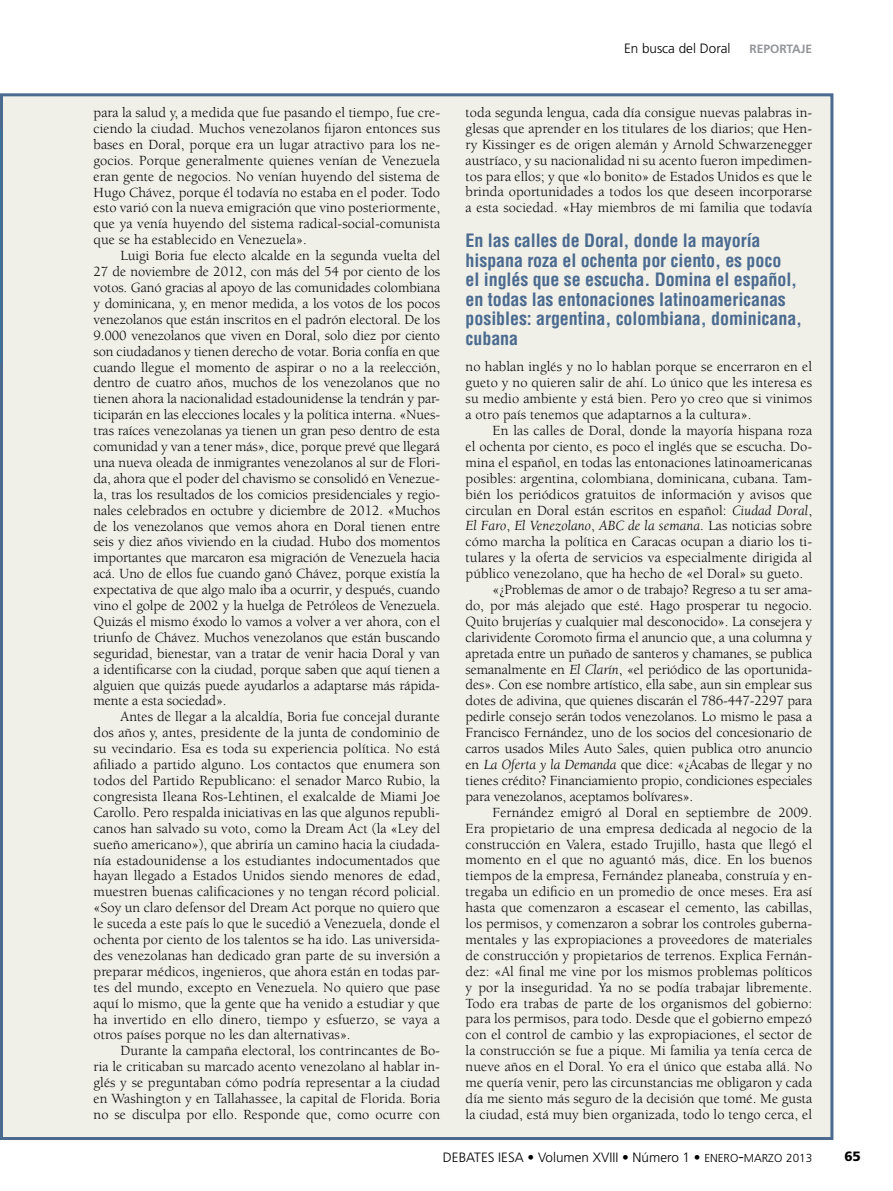
<style>
.page{position:relative;width:893px;height:1191px;background:#fff}
.page>*{position:absolute;margin:0;border:0;box-sizing:border-box;transform-origin:0 0}
.t1{font:700 condensed 18px/19.5px "Helvetica";letter-spacing:-.005em;color:#4b6a8f}
.t2{font:14.4px/15.9px "Berkeley";letter-spacing:.005em;color:#000;text-align:justify}
.t3{font:italic 14.4px "Berkeley";letter-spacing:.005em;color:#000}
.t4{font:300 13.5px "Frutiger";color:#000}
.t5{font:900 13.5px "Frutiger";color:#000}
.t6{font:700 12px "Frutiger";color:#939598}
.s1{font-style:italic}
.s2{font-style:normal}
.s3{font-size:11.55px}
.s4{font-size:16.5px}
.s5{font-size:11.7px}
</style>
<div class="page">
<div style="left:0;top:93px;width:833px;height:1047px;background:#f0f0e9;border:3px solid #4b6a8f"></div>
<svg style="left:0;top:129px;width:1px;height:233px"></svg>
<p class="t2" style="left:94px;top:105px;width:348px">para la salud y, a medida que fue pasando el tiempo, fue cre&shy;ciendo la ciudad. Muchos venezolanos fijaron entonces sus bases en Doral, porque era un lugar atractivo para los ne&shy;gocios. Porque generalmente quienes venían de Venezuela eran gente de negocios. No venían huyendo del sistema de Hugo Chávez, porque él todavía no estaba en el poder. Todo esto varió con la nueva emigración que vino posteriormente, que ya venía huyendo del sistema radical-social-comunista que se ha establecido en Venezuela».</p>
<p class="t2" style="left:94px;top:248px;width:348px;text-indent:27px">Luigi Boria fue electo alcalde en la segunda vuelta del 27 de noviembre de 2012, con más del 54 por ciento de los votos. Ganó gracias al apoyo de las comunidades colombiana y dominicana, y, en menor medida, a los votos de los pocos venezolanos que están inscritos en el padrón electoral. De los 9.000 venezolanos que viven en Doral, solo diez por ciento son ciudadanos y tienen derecho de votar. Boria confía en que cuando llegue el momento de aspirar o no a la reelección, dentro de cuatro años, muchos de los venezolanos que no tienen ahora la nacionalidad estadounidense la tendrán y par&shy;ticiparán en las elecciones locales y la política interna. «Nues&shy;tras raíces venezolanas ya tienen un gran peso dentro de esta comunidad y van a tener más», dice, porque prevé que llegará una nueva oleada de inmigrantes venezolanos al sur de Flori&shy;da, ahora que el poder del chavismo se consolidó en Venezue&shy;la, tras los resultados de los comicios presidenciales y regio&shy;nales celebrados en octubre y diciembre de 2012. «Muchos de los venezolanos que vemos ahora en Doral tienen entre seis y diez años viviendo en la ciudad. Hubo dos momentos importantes que marcaron esa migración de Venezuela hacia acá. Uno de ellos fue cuando ganó Chávez, porque existía la expectativa de que algo malo iba a ocurrir, y después, cuando vino el golpe de 2002 y la huelga de Petróleos de Venezuela.<br>Quizás el mismo éxodo lo vamos a volver a ver ahora, con el triunfo de Chávez. Muchos venezolanos que están buscando seguridad, bienestar, van a tratar de venir hacia Doral y van a identificarse con la ciudad, porque saben que aquí tienen a alguien que quizás puede ayudarlos a adaptarse más rápida&shy;mente a esta sociedad».</p>
<p class="t2" style="left:94px;top:709px;width:348px;text-indent:27px">Antes de llegar a la alcaldía, Boria fue concejal durante dos años y, antes, presidente de la junta de condominio de su vecindario. Esa es toda su experiencia política. No está afiliado a partido alguno. Los contactos que enumera son todos del Partido Republicano: el senador Marco Rubio, la congresista Ileana Ros-Lehtinen, el exalcalde de Miami Joe Carollo. Pero respalda iniciativas en las que algunos republi&shy;canos han salvado su voto, como la Dream Act (la «Ley del sueño americano»), que abriría un camino hacia la ciudada&shy;nía estadounidense a los estudiantes indocumentados que hayan llegado a Estados Unidos siendo menores de edad, muestren buenas calificaciones y no tengan récord policial. «Soy un claro defensor del Dream Act porque no quiero que le suceda a este país lo que le sucedió a Venezuela, donde el ochenta por ciento de los talentos se ha ido. Las universida&shy;des venezolanas han dedicado gran parte de su inversión a preparar médicos, ingenieros, que ahora están en todas par&shy;tes del mundo, excepto en Venezuela. No quiero que pase aquí lo mismo, que la gente que ha venido a estudiar y que ha invertido en ello dinero, tiempo y esfuerzo, se vaya a otros países porque no les dan alternativas».</p>
<p class="t2" style="left:94px;top:1043px;width:348px;text-indent:27px">Durante la campaña electoral, los contrincantes de Bo&shy;ria le criticaban su marcado acento venezolano al hablar in&shy;glés y se preguntaban cómo podría representar a la ciudad en Washington y en Tallahassee, la capital de Florida. Boria no se disculpa por ello. Responde que, como ocurre con</p>
<p class="t4" style="left:624px;top:41px;width:108px">En busca del Doral</p>
<p class="t6" style="left:749px;top:42px;width:64px">REPORTAJE</p>
<p class="t2" style="left:466px;top:105px;width:348px">toda segunda lengua, cada día consigue nuevas palabras in&shy;glesas que aprender en los titulares de los diarios; que Hen&shy;ry Kissinger es de origen alemán y Arnold Schwarzenegger austríaco, y su nacionalidad ni su acento fueron impedimen&shy;tos para ellos; y que «lo bonito» de Estados Unidos es que le brinda oportunidades a todos los que deseen incorporarse a esta sociedad. «Hay miembros de mi familia que todavía</p>
<p class="t1" style="left:466px;top:231px;width:338px">En las calles de Doral, donde la mayoría hispana roza el ochenta por ciento, es poco<br>el inglés que se escucha. Domina el español, en todas las entonaciones latinoamericanas posibles: argentina, colombiana, dominicana, cubana</p>
<p class="t2" style="left:466px;top:359px;width:348px">no hablan inglés y no lo hablan porque se encerraron en el gueto y no quieren salir de ahí. Lo único que les interesa es su medio ambiente y está bien. Pero yo creo que si vinimos a otro país tenemos que adaptarnos a la cultura».</p>
<p class="t2" style="left:493px;top:423px;width:321px">En las calles de Doral, donde la mayoría hispana roza</p>
<p class="t2" style="left:466px;top:439px;width:348px">el ochenta por ciento, es poco el inglés que se escucha. Do-</p>
<p class="t2" style="left:466px;top:454px;width:348px">mina el español, en todas las entonaciones latinoamericanas</p>
<p class="t2" style="left:466px;top:470px;width:348px">posibles: argentina, colombiana, dominicana, cubana. Tam-</p>
<p class="t2" style="left:466px;top:486px;width:348px">bién los periódicos gratuitos de información y avisos que</p>
<p class="t2" style="left:466px;top:502px;width:348px">circulan en Doral están escritos en español: <span class="s1">Ciudad Doral</span>,</p>
<p class="t3" style="left:466px;top:518px;width:348px">El Faro<span class="s2">,</span> El Venezolano<span class="s2">,</span> ABC de la semana<span class="s2">. Las noticias sobre</span></p>
<p class="t2" style="left:466px;top:534px;width:348px">cómo marcha la política en Caracas ocupan a diario los ti-</p>
<p class="t2" style="left:466px;top:550px;width:348px">tulares y la oferta de servicios va especialmente dirigida al</p>
<p class="t2" style="left:466px;top:566px;width:339px">público venezolano, que ha hecho de «el Doral» su gueto.</p>
<p class="t2" style="left:493px;top:582px;width:321px">«¿Problemas de amor o de trabajo? Regreso a tu ser ama-</p>
<p class="t2" style="left:466px;top:598px;width:348px">do, por más alejado que esté. Hago prosperar tu negocio.</p>
<p class="t2" style="left:466px;top:613px;width:348px">Quito brujerías y cualquier mal desconocido». La consejera y</p>
<p class="t2" style="left:466px;top:629px;width:348px">clarividente Coromoto firma el anuncio que, a una columna y</p>
<p class="t2" style="left:466px;top:645px;width:348px">apretada entre un puñado de santeros y chamanes, se publica</p>
<p class="t2" style="left:466px;top:661px;width:348px">semanalmente en <span class="s1">El Clarín</span>, «el periódico de las oportunida-</p>
<p class="t2" style="left:466px;top:677px;width:348px">des». Con ese nombre artístico, ella sabe, aun sin emplear sus</p>
<p class="t2" style="left:466px;top:693px;width:348px">dotes de adivina, que quienes discarán el 786-447-2297 para</p>
<p class="t2" style="left:466px;top:709px;width:348px">pedirle consejo serán todos venezolanos. Lo mismo le pasa a</p>
<p class="t2" style="left:466px;top:725px;width:348px">Francisco Fernández, uno de los socios del concesionario de</p>
<p class="t2" style="left:466px;top:741px;width:348px">carros usados Miles Auto Sales, quien publica otro anuncio</p>
<p class="t2" style="left:466px;top:757px;width:348px">en <span class="s1">La Oferta y la Demanda</span> que dice: «¿Acabas de llegar y no</p>
<p class="t2" style="left:466px;top:772px;width:348px">tienes crédito? Financiamiento propio, condiciones especiales</p>
<p class="t2" style="left:466px;top:788px;width:229px">para venezolanos, aceptamos bolívares».</p>
<p class="t2" style="left:493px;top:804px;width:321px">Fernández emigró al Doral en septiembre de 2009.</p>
<p class="t2" style="left:466px;top:820px;width:348px">Era propietario de una empresa dedicada al negocio de la</p>
<p class="t2" style="left:466px;top:836px;width:348px">construcción en Valera, estado Trujillo, hasta que llegó el</p>
<p class="t2" style="left:466px;top:852px;width:348px">momento en el que no aguantó más, dice. En los buenos</p>
<p class="t2" style="left:466px;top:868px;width:348px">tiempos de la empresa, Fernández planeaba, construía y en-</p>
<p class="t2" style="left:466px;top:884px;width:348px">tregaba un edificio en un promedio de once meses. Era así</p>
<p class="t2" style="left:466px;top:900px;width:348px">hasta que comenzaron a escasear el cemento, las cabillas,</p>
<p class="t2" style="left:466px;top:916px;width:348px">los permisos, y comenzaron a sobrar los controles guberna-</p>
<p class="t2" style="left:466px;top:931px;width:348px">mentales y las expropiaciones a proveedores de materiales</p>
<p class="t2" style="left:466px;top:947px;width:348px">de construcción y propietarios de terrenos. Explica Fernán-</p>
<p class="t2" style="left:466px;top:963px;width:348px">dez: «Al final me vine por los mismos problemas políticos</p>
<p class="t2" style="left:466px;top:979px;width:348px">y por la inseguridad. Ya no se podía trabajar libremente.</p>
<p class="t2" style="left:466px;top:995px;width:348px">Todo era trabas de parte de los organismos del gobierno:</p>
<p class="t2" style="left:466px;top:1011px;width:348px">para los permisos, para todo. Desde que el gobierno empezó</p>
<p class="t2" style="left:466px;top:1027px;width:348px">con el control de cambio y las expropiaciones, el sector de</p>
<p class="t2" style="left:466px;top:1043px;width:348px">la construcción se fue a pique. Mi familia ya tenía cerca de</p>
<p class="t2" style="left:466px;top:1059px;width:348px">nueve años en el Doral. Yo era el único que estaba allá. No</p>
<p class="t2" style="left:466px;top:1074px;width:348px">me quería venir, pero las circunstancias me obligaron y cada</p>
<p class="t2" style="left:466px;top:1090px;width:348px">día me siento más seguro de la decisión que tomé. Me gusta</p>
<p class="t2" style="left:466px;top:1106px;width:348px">la ciudad, está muy bien organizada, todo lo tengo cerca, el</p>
<p class="t4" style="left:443px;top:1150px;width:371px">DEBATES IESA • Volumen XVIII • Número 1 • <span class="s3">ENERO</span><span class="s4">-</span><span class="s3">MARZO</span> <span class="s5">2013</span></p>
<p class="t5" style="left:844px;top:1148px;width:18px">65</p>
</div>
